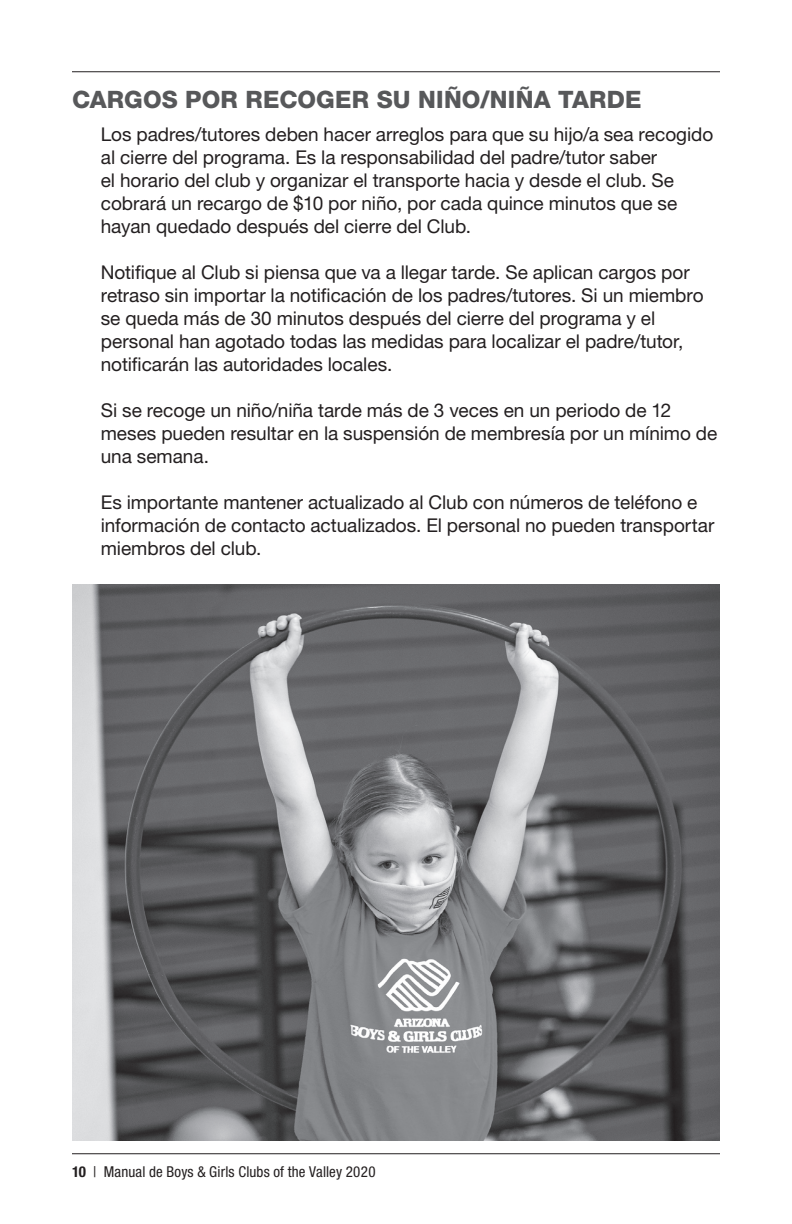
<style>
.page{position:relative;width:792px;height:1224px;background:#fff}
.page>*{position:absolute;margin:0;border:0;box-sizing:border-box;transform-origin:0 0}
.t1{font:800 24px "Helvetica Neue LT Std";letter-spacing:.005em;color:#57585a}
.t2{font:19px/23px "Helvetica Neue LT Pro";letter-spacing:-.005em;color:#231f20}
.t3{font:condensed 15px "Helvetica Neue LT Std";letter-spacing:.01em;color:#231f20}
.s1{font-weight:700}
</style>
<div class="page">
<hr style="left:72px;top:1153px;width:648px;height:1px;background:#231f20">
<hr style="left:72px;top:71px;width:648px;height:1px;background:#231f20">
<img style="left:72px;top:584px;width:648px;height:557px">
<p class="t1" style="left:72px;top:85px;width:571px">CARGOS POR RECOGER SU NIÑO/NIÑA TARDE</p>
<p class="t2" style="left:101px;top:122px;width:614px">Los padres/tutores deben hacer arreglos para que su hijo/a sea recogido al cierre del programa. Es la responsabilidad del padre/tutor saber<br>el horario del club y organizar el transporte hacia y desde el club. Se cobrará un recargo de $10 por niño, por cada quince minutos que se hayan quedado después del cierre del Club.</p>
<p class="t2" style="left:101px;top:260px;width:604px">Notifique al Club si piensa que va a llegar tarde. Se aplican cargos por retraso sin importar la notificación de los padres/tutores. Si un miembro se queda más de 30 minutos después del cierre del programa y el personal han agotado todas las medidas para localizar el padre/tutor, notificarán las autoridades locales.</p>
<p class="t2" style="left:101px;top:398px;width:618px">Si se recoge un niño/niña tarde más de 3 veces en un periodo de 12 meses pueden resultar en la suspensión de membresía por un mínimo de una semana.</p>
<p class="t2" style="left:101px;top:490px;width:615px">Es importante mantener actualizado al Club con números de teléfono e información de contacto actualizados. El personal no pueden transportar miembros del club.</p>
<p class="t3" style="left:72px;top:1163px;width:305px"><span class="s1">10</span> | Manual de Boys &amp; Girls Clubs of the Valley 2020</p>
</div>
